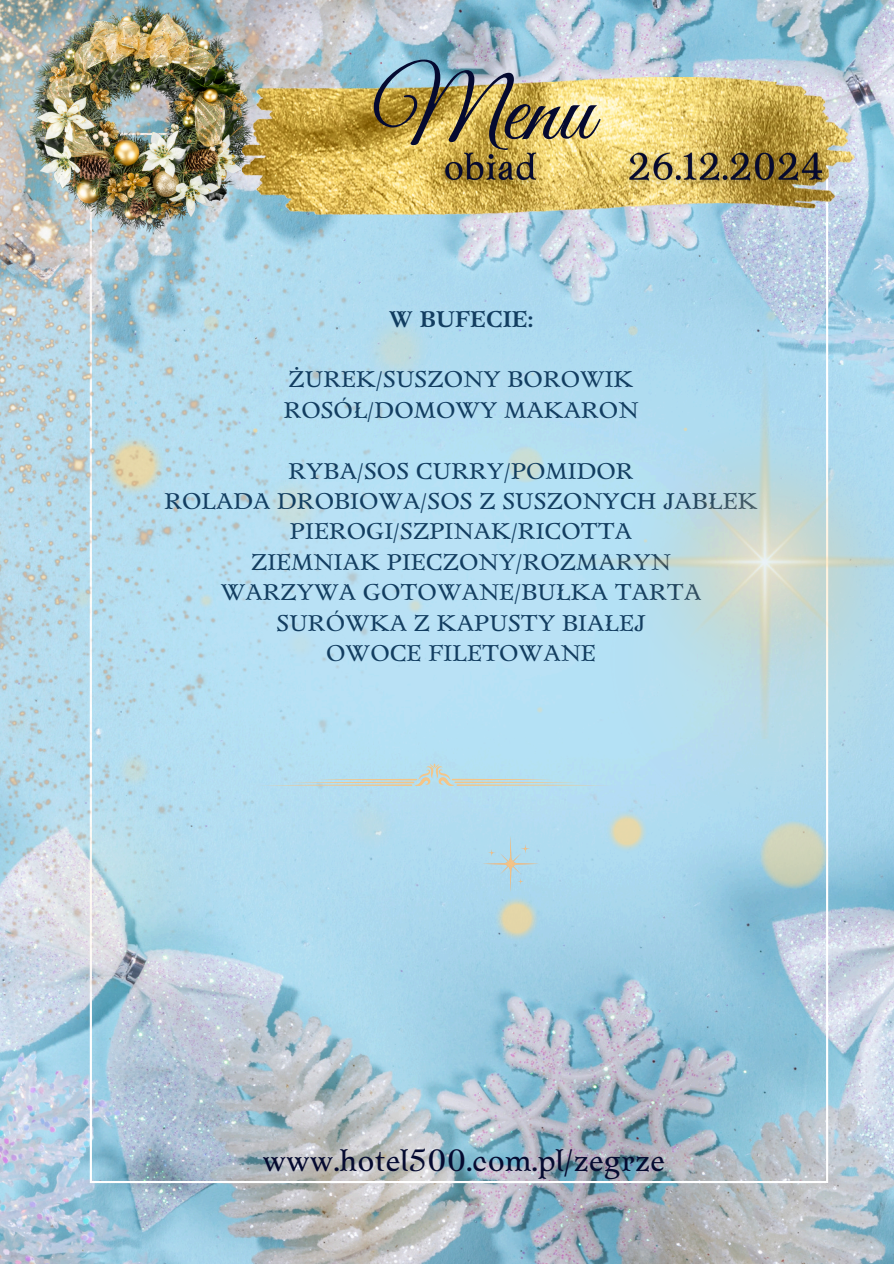
<style>
.page{position:relative;width:894px;height:1264px;background:#fff}
.page>*{position:absolute;margin:0;border:0;box-sizing:border-box;transform-origin:0 0}
.t1{font:97.5px "Great Vibes";color:#050a30}
.t2{font:30.9px "Zenaida";color:#050a30}
.t3{font:22.5px "Zenaida";color:#123d60}
.t4{font:700 22.5px "Zenaida";color:#123d60}
</style>
<div class="page">
<img style="left:0;top:0;width:893px;height:1263px">
<img style="left:90px;top:214px;width:737px;height:968px">
<img style="left:804px;top:308px;width:89px;height:705px">
<img style="left:0;top:0;width:804px;height:1143px">
<img style="left:27px;top:0;width:228px;height:237px">
<svg style="left:482px;top:835px;width:56px;height:56px;background:#b1d8e8"></svg>
<img style="left:538px;top:336px;width:355px;height:402px">
<svg style="left:258px;top:763px;width:352px;height:23px;background:#badce5"></svg>
<img style="left:242px;top:77px;width:612px;height:137px">
<img style="left:436px;top:142px;width:396px;height:51px">
<p class="t1" style="left:372px;top:56px;width:223px">Menu</p>
<h4 class="t4" style="left:389px;top:304px;width:146px">W BUFECIE:</h4>
<p class="t3" style="left:288px;top:365px;width:346px">ŻUREK/SUSZONY BOROWIK</p>
<p class="t3" style="left:283px;top:396px;width:356px">ROSÓŁ/DOMOWY MAKARON</p>
<p class="t3" style="left:288px;top:456px;width:346px">RYBA/SOS CURRY/POMIDOR</p>
<p class="t3" style="left:164px;top:487px;width:595px">ROLADA DROBIOWA/SOS Z SUSZONYCH JABŁEK</p>
<p class="t3" style="left:290px;top:517px;width:344px">PIEROGI/SZPINAK/RICOTTA</p>
<p class="t3" style="left:251px;top:547px;width:421px">ZIEMNIAK PIECZONY/ROZMARYN</p>
<p class="t3" style="left:221px;top:578px;width:482px">WARZYWA GOTOWANE/BUŁKA TARTA</p>
<p class="t3" style="left:276px;top:608px;width:370px">SURÓWKA Z KAPUSTY BIAŁEJ</p>
<p class="t3" style="left:326px;top:639px;width:271px">OWOCE FILETOWANE</p>
<p class="t2" style="left:262px;top:1140px;width:404px">www.hotel500.com.pl/zegrze</p>
</div>
